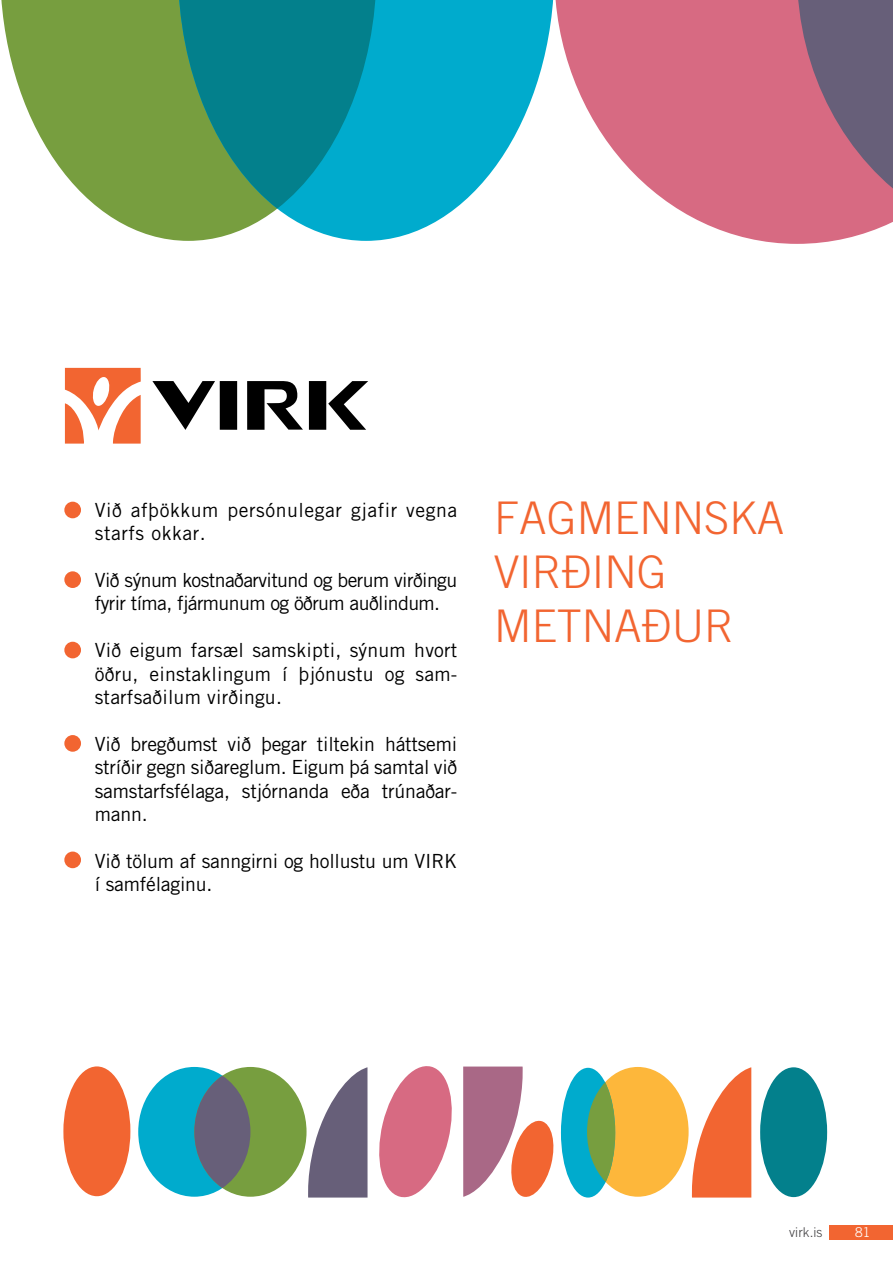
<style>
.page{position:relative;width:893px;height:1263px;background:#fff}
.page>*{position:absolute;margin:0;border:0;box-sizing:border-box;transform-origin:0 0}
.t1{font:300 45px/54px "Trade Gothic";color:#f26531}
.t2{font:19.5px/23.4px "Trade Gothic";letter-spacing:-.01em;color:#000;text-align:justify}
.t3{font:19.5px/23.4px "Trade Gothic";letter-spacing:-.03em;color:#000;text-align:center}
.t4{font:19.5px/23.4px "Trade Gothic";letter-spacing:.03em;color:#000}
.t5{font:300 13.5px "Trade Gothic";letter-spacing:.005em;color:#414042}
.t6{font:300 13.5px "Trade Gothic";color:#fff}
</style>
<div class="page">
<svg style="left:1px;top:0;width:177px;height:241px;fill:#779e3f"></svg>
<svg style="left:178px;top:0;width:376px;height:241px;fill:#00abcd"></svg>
<svg style="left:178px;top:0;width:199px;height:209px;background:#158c8a"></svg>
<svg style="left:555px;top:0;width:242px;height:244px;fill:#d76a82"></svg>
<svg style="left:797px;top:0;width:96px;height:244px;background:#9f6881"></svg>
<div style="left:587px;top:1067px;width:102px;height:130px;background:#fdb73b;border-radius:50%"></div>
<div style="left:138px;top:1067px;width:112px;height:130px;background:#00abcd;border-radius:50%"></div>
<div style="left:194px;top:1067px;width:113px;height:130px;background:#779e3f;border-radius:50%"></div>
<div style="left:561px;top:1068px;width:54px;height:129px;background:#00abcd;border-radius:50%"></div>
<div style="left:63px;top:1066px;width:67px;height:130px;background:#f26531;border-radius:50%"></div>
<svg style="left:379px;top:1066px;width:73px;height:132px"></svg>
<svg style="left:463px;top:1066px;width:91px;height:131px"></svg>
<svg style="left:305px;top:1067px;width:63px;height:130px"></svg>
<svg style="left:587px;top:1082px;width:28px;height:100px"></svg>
<svg style="left:691px;top:1067px;width:60px;height:130px"></svg>
<div style="left:760px;top:1067px;width:67px;height:130px;background:#03808c;border-radius:50%"></div>
<div style="left:194px;top:1076px;width:56px;height:112px;background:#675f79;border-radius:50%"></div>
<div style="left:64px;top:502px;width:17px;height:16px;background:#f26531;border-radius:50%"></div>
<div style="left:64px;top:571px;width:17px;height:17px;background:#f26531;border-radius:50%"></div>
<div style="left:64px;top:642px;width:17px;height:16px;background:#f26531;border-radius:50%"></div>
<div style="left:64px;top:735px;width:17px;height:17px;background:#f26531;border-radius:50%"></div>
<div style="left:64px;top:851px;width:17px;height:17px;background:#f26531;border-radius:50%"></div>
<svg style="left:65px;top:368px;width:76px;height:76px"></svg>
<svg style="left:152px;top:381px;width:216px;height:49px"></svg>
<div style="left:829px;top:1225px;width:64px;height:14px;background:#f26531"></div>
<p class="t4" style="left:95px;top:498px;width:364px;text-indent:-27px">• Við afþökkum persónulegar gjafir vegna starfs okkar.</p>
<p class="t3" style="left:68px;top:568px;width:391px">• Við sýnum kostnaðarvitund og berum virðingu fyrir tíma, fjármunum og öðrum auðlindum.</p>
<p class="t2" style="left:95px;top:638px;width:364px;text-indent:-27px">• Við eigum farsæl samskipti, sýnum hvort öðru, einstaklingum í þjónustu og sam&shy;starfsaðilum virðingu.</p>
<p class="t2" style="left:95px;top:732px;width:364px;text-indent:-27px">• Við bregðumst við þegar tiltekin háttsemi stríðir gegn siðareglum. Eigum þá samtal við samstarfsfélaga, stjórnanda eða trúnaðar&shy;mann.</p>
<p class="t2" style="left:95px;top:849px;width:364px;text-indent:-27px">• Við tölum af sanngirni og hollustu um VIRK í samfélaginu.</p>
<h1 class="t1" style="left:494px;top:490px;width:292px">FAGMENNSKA<br>VIRÐING<br>METNAÐUR</h1>
<p class="t5" style="left:789px;top:1224px;width:35px">virk.is</p>
<p class="t6" style="left:855px;top:1224px;width:17px">81</p>
</div>
